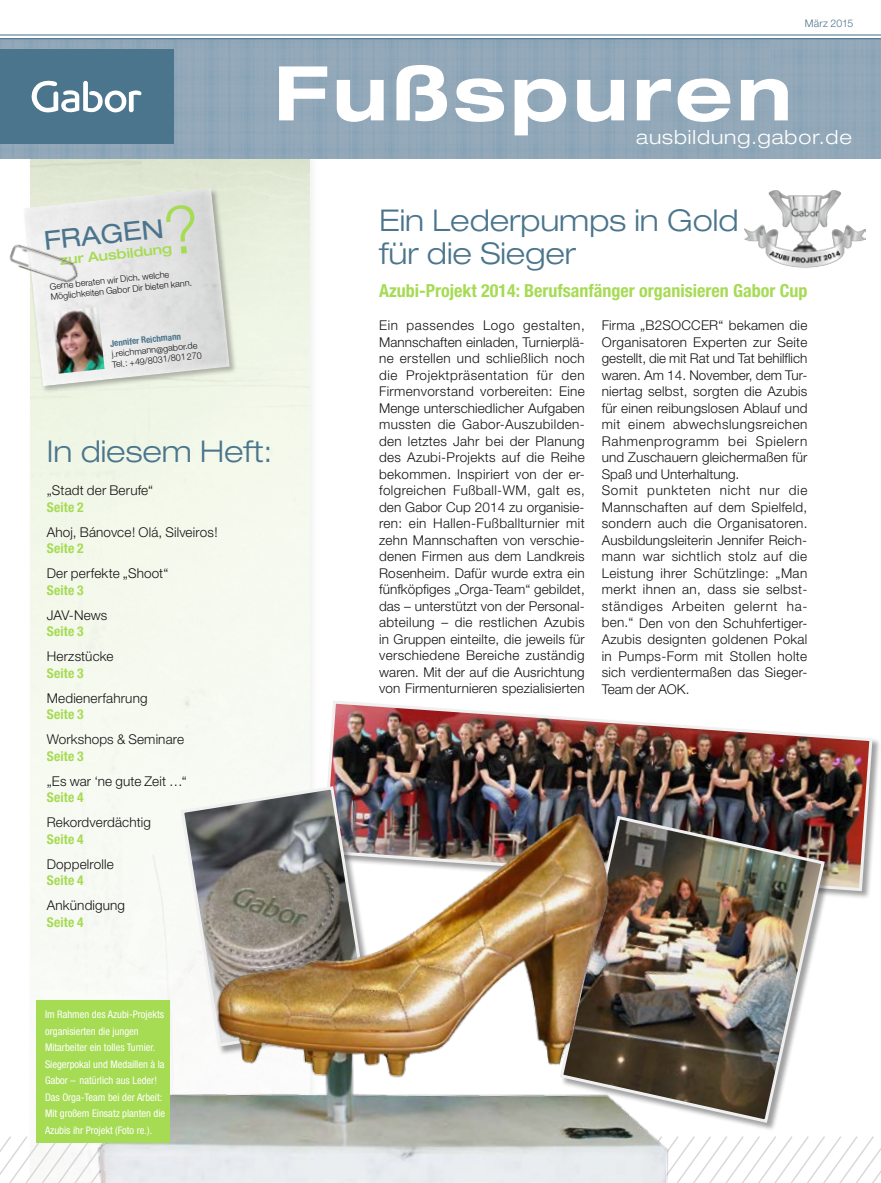
<style>
.page{position:relative;width:881px;height:1183px;background:#fff}
.page>*{position:absolute;margin:0;border:0;box-sizing:border-box;transform-origin:0 0}
.t1{font:700 expanded 75.45px "Helvetica Neue";letter-spacing:.05em;color:#fff}
.t2{font:300 expanded 30px/33px "Helvetica Neue";color:#4b758c}
.t3{font:expanded 26.1px "Helvetica Neue";color:#4b758c}
.t4{font:300 expanded 19.5px "Helvetica Neue";letter-spacing:.05em;color:#fff}
.t5{font:700 condensed 18px "Helvetica Neue";color:#a6db54}
.t6{font:500 expanded 13.65px "Helvetica Neue";color:#a6db54}
.t7{font:300 13.5px/16.5px "Helvetica Neue";letter-spacing:.02em;color:#141414}
.t8{font:700 condensed 13.5px "Helvetica Neue";letter-spacing:.015em;color:#a6db54}
.t9{font:condensed 10.5px/16.5px "Helvetica Neue";color:#fff}
.t10{font:300 10.5px "Helvetica Neue";letter-spacing:.01em;color:#4b758c}
.t11{font:300 9px/10.5px "Helvetica Neue";color:#141414}
.t12{font:700 condensed 9px "Helvetica Neue";color:#4b758c}
</style>
<div class="page">
<div style="left:26px;top:147px;width:294px;height:1035px;background:#141414;opacity:.2"></div>
<img style="left:31px;top:159px;width:278px;height:975px">
<div style="left:0;top:39px;width:880px;height:120px;background:#92a8b9"></div>
<hr style="left:0;top:34px;width:880px;height:1px;background:#4b758c">
<hr style="left:0;top:38px;width:880px;height:1px;background:#4b758c">
<div style="left:0;top:49px;width:173px;height:95px;background:#4b758c"></div>
<svg style="left:31px;top:80px;width:110px;height:33px"></svg>
<div style="left:23px;top:187px;width:214px;height:206px;background:#141414;opacity:.3"></div>
<svg style="left:23px;top:187px;width:207px;height:202px"></svg>
<img style="left:52px;top:307px;width:52px;height:66px">
<img style="left:9px;top:238px;width:74px;height:48px">
<svg style="left:0;top:1134px;width:880px;height:48px"></svg>
<img style="left:329px;top:701px;width:544px;height:191px">
<div style="left:559px;top:815px;width:274px;height:316px;background:#141414;opacity:.4"></div>
<img style="left:751px;top:813px;width:75px;height:311px">
<img style="left:37px;top:759px;width:714px;height:423px">
<div style="left:36px;top:1000px;width:133px;height:142px;background:#a6db54"></div>
<img style="left:744px;top:190px;width:121px;height:78px">
<div style="left:165px;top:204px;width:33px;height:51px;background:#dbdcdc"></div>
<p class="t10" style="left:804px;top:17px;width:50px">März 2015</p>
<h1 class="t1" style="left:274px;top:46px;width:519px">Fußspuren</h1>
<h3 class="t4" style="left:636px;top:125px;width:217px">ausbildung.gabor.de</h3>
<h3 class="t3" style="left:42px;top:225px;width:122px;rotate:-6deg">FRAGEN</h3>
<p class="t6" style="left:59px;top:251px;width:114px;rotate:-6deg">zur Ausbildung</p>
<p class="t11" style="left:49px;top:281px;width:143px;rotate:-6deg">Gerne beraten wir Dich, welche<br>Möglichkeiten Gabor Dir bieten kann.</p>
<p class="t12" style="left:109px;top:338px;width:73px;rotate:-6deg">Jennifer Reichmann</p>
<p class="t11" style="left:110px;top:348px;width:92px;rotate:-6deg">j.reichmann@gabor.de<br>Tel.: +49/8031/801270</p>
<h2 class="t2" style="left:47px;top:434px;width:227px">In diesem Heft:</h2>
<p class="t7" style="left:47px;top:481px;width:108px">„Stadt der Berufe“</p>
<p class="t8" style="left:47px;top:498px;width:38px">Seite 2</p>
<p class="t7" style="left:47px;top:523px;width:172px">Ahoj, Bánovce! Olá, Silveiros!</p>
<p class="t8" style="left:47px;top:540px;width:38px">Seite 2</p>
<p class="t7" style="left:47px;top:564px;width:123px">Der perfekte „Shoot“</p>
<p class="t8" style="left:47px;top:581px;width:38px">Seite 3</p>
<p class="t7" style="left:47px;top:606px;width:62px">JAV-News</p>
<p class="t8" style="left:47px;top:623px;width:38px">Seite 3</p>
<p class="t7" style="left:47px;top:647px;width:68px">Herzstücke</p>
<p class="t8" style="left:47px;top:664px;width:38px">Seite 3</p>
<p class="t7" style="left:47px;top:689px;width:102px">Medienerfahrung</p>
<p class="t8" style="left:47px;top:706px;width:38px">Seite 3</p>
<p class="t7" style="left:47px;top:730px;width:139px">Workshops &amp; Seminare</p>
<p class="t8" style="left:47px;top:747px;width:38px">Seite 3</p>
<p class="t7" style="left:47px;top:772px;width:141px">„Es war ‘ne gute Zeit …“</p>
<p class="t8" style="left:47px;top:789px;width:38px">Seite 4</p>
<p class="t7" style="left:47px;top:813px;width:106px">Rekordverdächtig</p>
<p class="t8" style="left:47px;top:830px;width:38px">Seite 4</p>
<p class="t7" style="left:47px;top:855px;width:68px">Doppelrolle</p>
<p class="t8" style="left:47px;top:872px;width:38px">Seite 4</p>
<p class="t7" style="left:47px;top:896px;width:80px">Ankündigung</p>
<p class="t8" style="left:47px;top:913px;width:38px">Seite 4</p>
<h2 class="t2" style="left:379px;top:204px;width:360px">Ein Lederpumps in Gold für die Sieger</h2>
<h3 class="t5" style="left:379px;top:280px;width:429px">Azubi-Projekt 2014: Berufsanfänger organisieren Gabor Cup</h3>
<p class="t7" style="left:601px;top:317px;width:207px">Firma „B2SOCCER“ bekamen die<br>Organisatoren Experten zur Seite gestellt, die mit Rat und Tat behilflich waren. Am 14. November, dem Tur&shy;niertag selbst, sorgten die Azubis für einen reibungslosen Ablauf und mit einem abwechslungsreichen<br>Rahmenprogramm bei Spielern und Zuschauern gleichermaßen für<br>Spaß und Unterhaltung.<br>Somit punkteten nicht nur die<br>Mannschaften auf dem Spielfeld, sondern auch die Organisatoren.<br>Ausbildungsleiterin Jennifer Reich&shy;mann war sichtlich stolz auf die<br>Leistung ihrer Schützlinge: „Man merkt ihnen an, dass sie selbst&shy;ständiges Arbeiten gelernt ha&shy;ben.“ Den von den Schuhfertiger-<br>Azubis designten goldenen Pokal in Pumps-Form mit Stollen holte sich verdientermaßen das Sieger-<br>Team der AOK.</p>
<p class="t7" style="left:379px;top:317px;width:207px">Ein passendes Logo gestalten, Mannschaften einladen, Turnierplä&shy;ne erstellen und schließlich noch die Projektpräsentation für den Firmenvorstand vorbereiten: Eine Menge unterschiedlicher Aufgaben mussten die Gabor-Auszubilden&shy;den letztes Jahr bei der Planung des Azubi-Projekts auf die Reihe bekommen. Inspiriert von der er&shy;folgreichen Fußball-WM, galt es, den Gabor Cup 2014 zu organisie&shy;ren: ein Hallen-Fußballturnier mit zehn Mannschaften von verschie&shy;denen Firmen aus dem Landkreis Rosenheim. Dafür wurde extra ein fünfköpfiges „Orga-Team“ gebildet, das – unterstützt von der Personal&shy;abteilung – die restlichen Azubis in Gruppen einteilte, die jeweils für verschiedene Bereiche zuständig waren. Mit der auf die Ausrichtung von Firmenturnieren spezialisierten</p>
<p class="t9" style="left:45px;top:1005px;width:122px">Im Rahmen des Azubi-Projekts organisierten die jungen<br>Mitarbeiter ein tolles Turnier.<br>Siegerpokal und Medaillen à la<br>Gabor – natürlich aus Leder!<br>Das Orga-Team bei der Arbeit:<br>Mit großem Einsatz planten die<br>Azubis ihr Projekt (Foto re.).</p>
</div>
